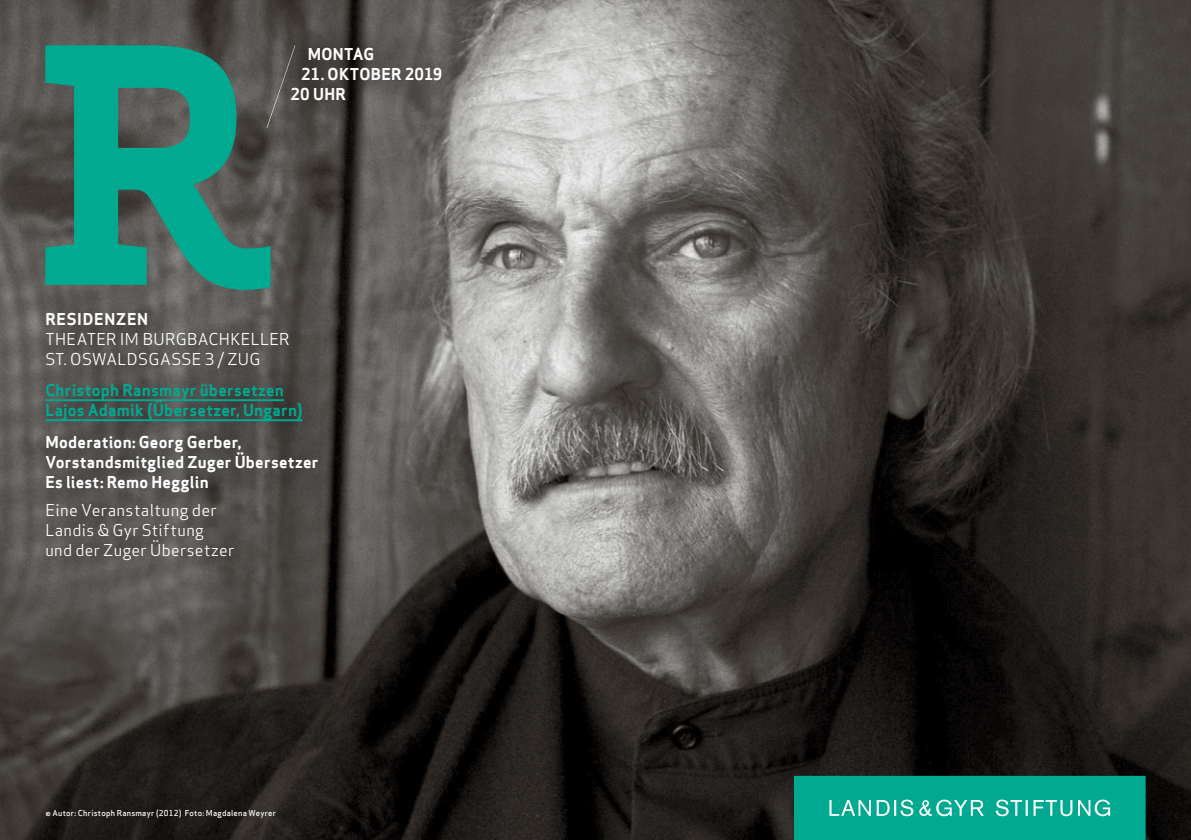
<style>
.page{position:relative;width:1191px;height:840px;background:#fff}
.page>*{position:absolute;margin:0;border:0;box-sizing:border-box;transform-origin:0 0}
.t1{font:16px/20px "Apex Sans Book T";letter-spacing:.02em;color:#fff}
.t2{font:16px/20px "Apex Sans Bold T";letter-spacing:.02em;color:#fff}
.t3{font:16px/20px "Apex Sans Bold T";letter-spacing:.02em;color:#00a990}
.t4{font:16px "Apex Sans Bold T";letter-spacing:.045em;color:#fff}
.t5{font:8px "Apex Sans Medium T";letter-spacing:.03em;color:#fff}
</style>
<div class="page">
<img style="left:0;top:0;width:1191px;height:839px">
<svg style="left:270px;top:124px;width:25px;height:4px"></svg>
<div style="left:20px;top:282px;width:331px;height:306px;background:#000;opacity:.9"></div>
<hr style="left:45px;top:399px;width:239px;height:2px;background:#00a990">
<hr style="left:45px;top:419px;width:257px;height:2px;background:#00a990">
<div style="left:269px;top:23px;width:196px;height:101px;background:#000;opacity:.75"></div>
<svg style="left:45px;top:45px;width:225px;height:245px;background:#268474"></svg>
<svg style="left:794px;top:775px;width:351px;height:64px;background:#0fab94"></svg>
<p class="t2" style="left:308px;top:44px;width:68px">MONTAG</p>
<p class="t2" style="left:290px;top:64px;width:154px;text-indent:11px">21. OKTOBER 2019<br>20 UHR</p>
<p class="t4" style="left:45px;top:308px;width:104px">RESIDENZEN</p>
<p class="t1" style="left:45px;top:329px;width:246px">THEATER IM BURGBACHKELLER<br>ST. OSWALDSGASSE 3 / ZUG</p>
<p class="t3" style="left:45px;top:380px;width:259px">Christoph Ransmayr übersetzen<br>Lajos Adamik (Übersetzer, Ungarn)</p>
<p class="t2" style="left:45px;top:431px;width:275px">Moderation: Georg Gerber,<br>Vorstandsmitglied Zuger Übersetzer<br>Es liest: Remo Hegglin</p>
<p class="t1" style="left:45px;top:500px;width:190px">Eine Veranstaltung der<br>Landis &amp; Gyr Stiftung und der Zuger Übersetzer</p>
<p class="t5" style="left:45px;top:807px;width:232px">© Autor: Christoph Ransmayr (2012) Foto: Magdalena Weyrer</p>
</div>
